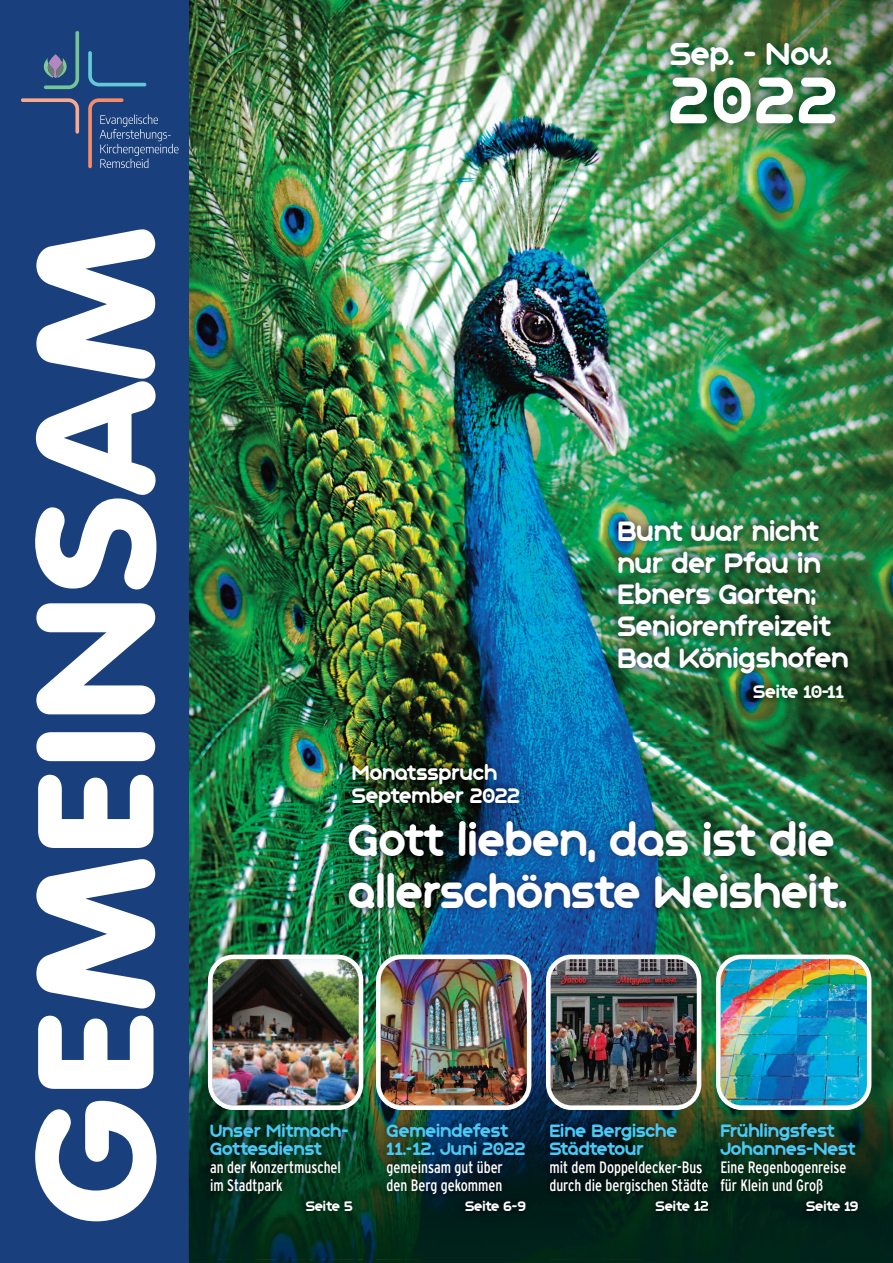
<style>
.page{position:relative;width:893px;height:1263px;background:#fff}
.page>*{position:absolute;margin:0;border:0;box-sizing:border-box;transform-origin:0 0}
.t1{font:172.95px "VAG Rounded";color:#fff;scale:1.09 1}
.t2{font:71.4px "Geometry Soft Pro Bold N";color:#fff}
.t3{font:49.8px/51.8px "Geometry Soft Pro Bold N";color:#fff}
.t4{font:34.5px "Geometry Soft Pro Bold N";color:#fff}
.t5{font:30.45px/31.7px "Geometry Soft Pro Bold N";color:#fff}
.t6{font:22.8px/23.1px "Geometry Soft Pro Bold N";color:#fff}
.t7{font:19.65px "Geometry Soft Pro Bold N";color:#fff}
.t8{font:19.5px/18px "Geometry Soft Pro Bold N";color:#49c9f4}
.t9{font:condensed 16.5px/18px "Interstate";color:#fff;scale:.94 1}
.t10{font:15px "Geometry Soft Pro Bold N";color:#fff}
</style>
<div class="page">
<img style="left:189px;top:0;width:704px;height:1041px">
<img style="left:189px;top:1041px;width:704px;height:222px">
<img style="left:323px;top:797px;width:570px;height:147px">
<img style="left:335px;top:743px;width:382px;height:87px">
<img style="left:351px;top:821px;width:284px;height:9px">
<img style="left:601px;top:499px;width:276px;height:203px">
<img style="left:737px;top:665px;width:133px;height:69px">
<img style="left:737px;top:665px;width:50px;height:8px">
<img style="left:648px;top:17px;width:245px;height:144px">
<div style="left:0;top:0;width:189px;height:1263px;background:#193f7c"></div>
<img style="left:546px;top:954px;width:155px;height:152px">
<img style="left:376px;top:954px;width:155px;height:152px">
<img style="left:208px;top:954px;width:155px;height:152px">
<img style="left:189px;top:1106px;width:692px;height:153px">
<img style="left:559px;top:1106px;width:129px;height:4px">
<img style="left:716px;top:954px;width:155px;height:156px">
<svg style="left:698px;top:1200px;width:10px;height:11px"></svg>
<img style="left:389px;top:1106px;width:129px;height:4px">
<img style="left:526px;top:1106px;width:23px;height:153px">
<img style="left:221px;top:1106px;width:129px;height:4px">
<img style="left:363px;top:1106px;width:11px;height:153px">
<svg style="left:43px;top:31px;width:36px;height:58px"></svg>
<svg style="left:88px;top:51px;width:58px;height:35px"></svg>
<svg style="left:88px;top:98px;width:91px;height:70px"></svg>
<svg style="left:21px;top:98px;width:58px;height:36px"></svg>
<h1 class="t1" style="left:27px;top:1224px;width:917px;rotate:-90deg">GEMEINSAM</h1>
<h3 class="t4" style="left:670px;top:43px;width:164px">Sep. - Nov.</h3>
<h2 class="t2" style="left:670px;top:78px;width:169px">2022</h2>
<h3 class="t6" style="left:352px;top:763px;width:170px">Monatsspruch<br>September 2022</h3>
<h3 class="t5" style="left:617px;top:518px;width:232px">Bunt war nicht nur der Pfau in<br>Ebners Garten;<br>Seniorenfreizeit<br>Bad Königshofen</h3>
<p class="t7" style="left:753px;top:686px;width:92px">Seite 10-11</p>
<h3 class="t3" style="left:348px;top:819px;width:501px">Gott lieben, das ist die allerschönste Weisheit.</h3>
<p class="t8" style="left:210px;top:1124px;width:140px">Unser Mitmach-<br>Gottesdienst</p>
<p class="t9" style="left:210px;top:1158px;width:141px">an der Konzertmuschel im Stadtpark</p>
<p class="t10" style="left:306px;top:1201px;width:49px">Seite 5</p>
<p class="t8" style="left:387px;top:1124px;width:140px">Gemeindefest<br>11.-12. Juni 2022</p>
<p class="t9" style="left:387px;top:1158px;width:125px">gemeinsam gut über den Berg gekommen</p>
<p class="t10" style="left:465px;top:1201px;width:62px">Seite 6-9</p>
<p class="t8" style="left:549px;top:1124px;width:129px">Eine Bergische<br>Städtetour</p>
<p class="t9" style="left:549px;top:1158px;width:171px">mit dem Doppeldecker-Bus durch die bergischen Städte</p>
<p class="t10" style="left:656px;top:1201px;width:54px">Seite 12</p>
<p class="t8" style="left:720px;top:1124px;width:137px">Frühlingsfest<br>Johannes-Nest</p>
<p class="t9" style="left:720px;top:1158px;width:136px">Eine Regenbogenreise für Klein und Groß</p>
<p class="t10" style="left:806px;top:1201px;width:54px">Seite 19</p>
</div>
